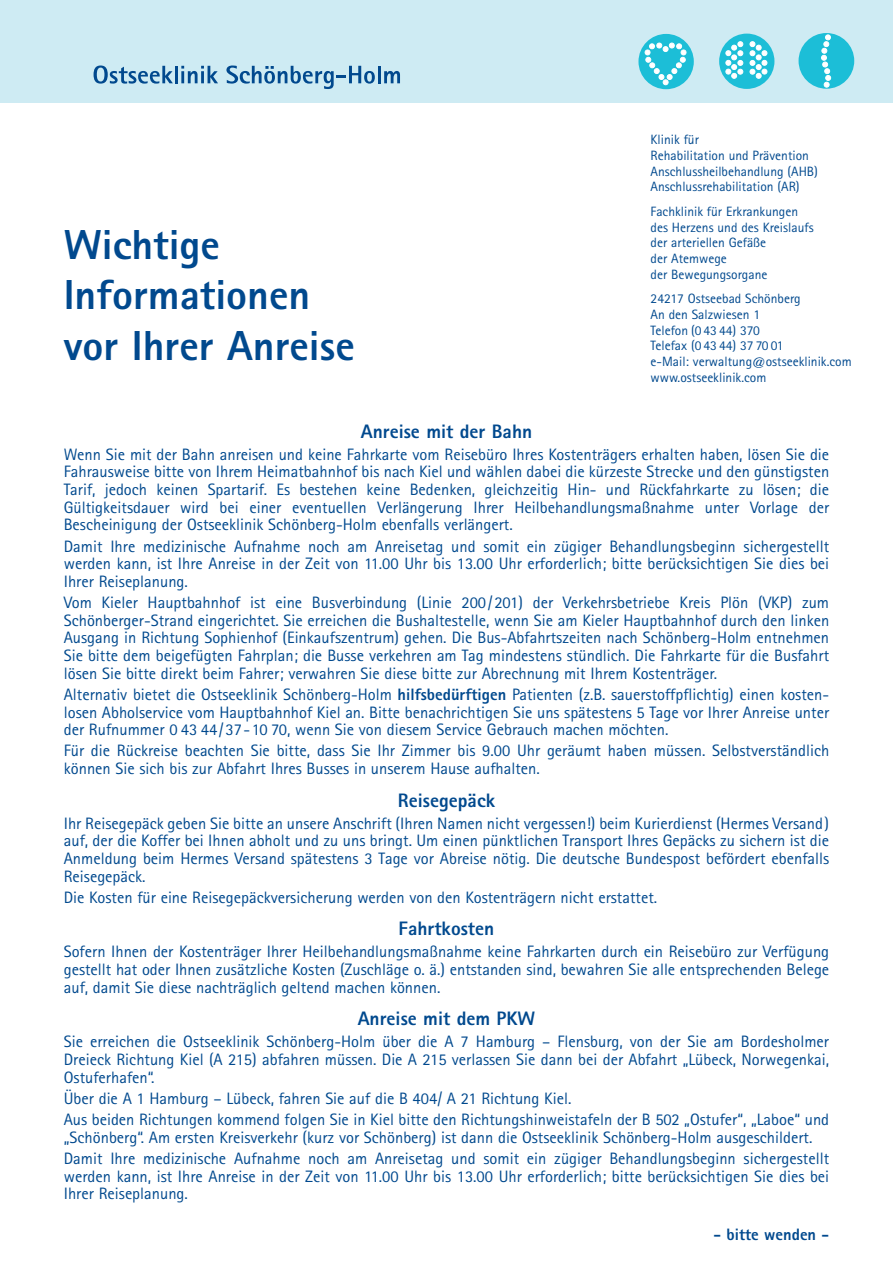
<style>
.page{position:relative;width:893px;height:1263px;background:#fff}
.page>*{position:absolute;margin:0;border:0;box-sizing:border-box;transform-origin:0 0}
.t1{font:800 42px/50.4px "Rotis Sans Serif";color:#01498e}
.t2{font:800 19.5px "Rotis Sans Serif";color:#01498e}
.t3{font:16.5px/17.7px "Rotis Sans Serif";color:#01498e;text-align:justify}
.t4{font:800 16.5px "Rotis Sans Serif";color:#01498e}
.t5{font:13.5px/15.8px "Rotis Sans Serif";color:#01498e}
.s1{font-weight:800}
</style>
<div class="page">
<div style="left:0;top:0;width:893px;height:102px;background:#ceebf3"></div>
<svg style="left:94px;top:65px;width:79px;height:19px"></svg>
<hr style="left:175px;top:66px;width:3px;height:17px;background:#01498e">
<svg style="left:181px;top:66px;width:37px;height:17px"></svg>
<svg style="left:226px;top:65px;width:149px;height:24px"></svg>
<hr style="left:378px;top:66px;width:3px;height:17px;background:#01498e">
<svg style="left:384px;top:71px;width:16px;height:12px"></svg>
<div style="left:638px;top:34px;width:56px;height:55px;background:#1cbed7;border-radius:50%"></div>
<svg style="left:645px;top:43px;width:41px;height:42px"></svg>
<div style="left:719px;top:34px;width:55px;height:55px;background:#1cbed7;border-radius:50%"></div>
<svg style="left:726px;top:42px;width:17px;height:36px"></svg>
<svg style="left:750px;top:42px;width:17px;height:36px"></svg>
<div style="left:798px;top:33px;width:56px;height:56px;background:#1cbed7;border-radius:50%"></div>
<svg style="left:821px;top:35px;width:10px;height:52px"></svg>
<p class="t1" style="left:64px;top:219px;width:293px">Wichtige<br>Informationen vor Ihrer Anreise</p>
<p class="t5" style="left:651px;top:132px;width:160px">Klinik für<br>Rehabilitation und Prävention</p>
<p class="t5" style="left:651px;top:163px;width:169px">Anschlussheilbehandlung (AHB)</p>
<p class="t5" style="left:651px;top:179px;width:151px">Anschlussrehabilitation (AR)</p>
<p class="t5" style="left:651px;top:203px;width:165px">Fachklinik für Erkrankungen des Herzens und des Kreislaufs der arteriellen Gefäße<br>der Atemwege<br>der Bewegungsorgane</p>
<p class="t5" style="left:651px;top:290px;width:203px">24217 Ostseebad Schönberg<br>An den Salzwiesen 1<br>Telefon (0 43 44) 370<br>Telefax (0 43 44) 37 70 01<br>e-Mail: verwaltung@ostseeklinik.com www.ostseeklinik.com</p>
<p class="t2" style="left:361px;top:419px;width:173px">Anreise mit der Bahn</p>
<p class="t3" style="left:64px;top:445px;width:767px">Wenn Sie mit der Bahn anreisen und keine Fahrkarte vom Reisebüro Ihres Kostenträgers erhalten haben, lösen Sie die Fahrausweise bitte von Ihrem Heimatbahnhof bis nach Kiel und wählen dabei die kürzeste Strecke und den günstigsten Tarif, jedoch keinen Spartarif. Es bestehen keine Bedenken, gleichzeitig Hin- und Rückfahrkarte zu lösen; die Gültigkeitsdauer wird bei einer eventuellen Verlängerung Ihrer Heilbehandlungsmaßnahme unter Vorlage der Bescheinigung der Ostseeklinik Schönberg-Holm ebenfalls verlängert.</p>
<p class="t3" style="left:64px;top:537px;width:767px">Damit Ihre medizinische Aufnahme noch am Anreisetag und somit ein zügiger Behandlungsbeginn sichergestellt werden kann, ist Ihre Anreise in der Zeit von 11.00 Uhr bis 13.00 Uhr erforderlich; bitte berücksichtigen Sie dies bei Ihrer Reiseplanung.</p>
<p class="t3" style="left:64px;top:593px;width:767px">Vom Kieler Hauptbahnhof ist eine Busverbindung (Linie 200/201) der Verkehrsbetriebe Kreis Plön (VKP) zum Schönberger-Strand eingerichtet. Sie erreichen die Bushaltestelle, wenn Sie am Kieler Hauptbahnhof durch den linken Ausgang in Richtung Sophienhof (Einkaufszentrum) gehen. Die Bus-Abfahrtszeiten nach Schönberg-Holm entnehmen Sie bitte dem beigefügten Fahrplan; die Busse verkehren am Tag mindestens stündlich. Die Fahrkarte für die Busfahrt lösen Sie bitte direkt beim Fahrer; verwahren Sie diese bitte zur Abrechnung mit Ihrem Kostenträger.</p>
<p class="t3" style="left:64px;top:685px;width:767px">Alternativ bietet die Ostseeklinik Schönberg-Holm <span class="s1">hilfsbedürftigen</span> Patienten (z.B. sauerstoffpflichtig) einen kosten&shy;losen Abholservice vom Hauptbahnhof Kiel an. Bitte benachrichtigen Sie uns spätestens 5 Tage vor Ihrer Anreise unter der Rufnummer 0 43 44/37-10 70, wenn Sie von diesem Service Gebrauch machen möchten.</p>
<p class="t3" style="left:64px;top:742px;width:767px">Für die Rückreise beachten Sie bitte, dass Sie Ihr Zimmer bis 9.00 Uhr geräumt haben müssen. Selbstverständlich können Sie sich bis zur Abfahrt Ihres Busses in unserem Hause aufhalten.</p>
<p class="t2" style="left:398px;top:788px;width:99px">Reisegepäck</p>
<p class="t3" style="left:64px;top:814px;width:767px">Ihr Reisegepäck geben Sie bitte an unsere Anschrift (Ihren Namen nicht vergessen!) beim Kurierdienst (Hermes Versand) auf, der die Koffer bei Ihnen abholt und zu uns bringt. Um einen pünktlichen Transport Ihres Gepäcks zu sichern ist die Anmeldung beim Hermes Versand spätestens 3 Tage vor Abreise nötig. Die deutsche Bundespost befördert ebenfalls Reisegepäck.</p>
<p class="t3" style="left:64px;top:888px;width:595px">Die Kosten für eine Reisegepäckversicherung werden von den Kostenträgern nicht erstattet.</p>
<p class="t2" style="left:399px;top:916px;width:97px">Fahrtkosten</p>
<p class="t3" style="left:64px;top:943px;width:767px">Sofern Ihnen der Kostenträger Ihrer Heilbehandlungsmaßnahme keine Fahrkarten durch ein Reisebüro zur Verfügung gestellt hat oder Ihnen zusätzliche Kosten (Zuschläge o. ä.) entstanden sind, bewahren Sie alle entsprechenden Belege auf, damit Sie diese nachträglich geltend machen können.</p>
<p class="t2" style="left:358px;top:1006px;width:179px">Anreise mit dem PKW</p>
<p class="t3" style="left:64px;top:1033px;width:767px">Sie erreichen die Ostseeklinik Schönberg-Holm über die A 7 Hamburg – Flensburg, von der Sie am Bordesholmer Dreieck Richtung Kiel (A 215) abfahren müssen. Die A 215 verlassen Sie dann bei der Abfahrt „Lübeck, Norwegenkai, Ostuferhafen“.</p>
<p class="t3" style="left:64px;top:1089px;width:509px">Über die A 1 Hamburg – Lübeck, fahren Sie auf die B 404/ A 21 Richtung Kiel.</p>
<p class="t3" style="left:64px;top:1110px;width:767px">Aus beiden Richtungen kommend folgen Sie in Kiel bitte den Richtungshinweistafeln der B 502 „Ostufer“, „Laboe“ und „Schönberg“. Am ersten Kreisverkehr (kurz vor Schönberg) ist dann die Ostseeklinik Schönberg-Holm ausgeschildert.</p>
<p class="t3" style="left:64px;top:1149px;width:767px">Damit Ihre medizinische Aufnahme noch am Anreisetag und somit ein zügiger Behandlungsbeginn sichergestellt werden kann, ist Ihre Anreise in der Zeit von 11.00 Uhr bis 13.00 Uhr erforderlich; bitte berücksichtigen Sie dies bei Ihrer Reiseplanung.</p>
<p class="t4" style="left:713px;top:1224px;width:117px">- bitte wenden -</p>
</div>
